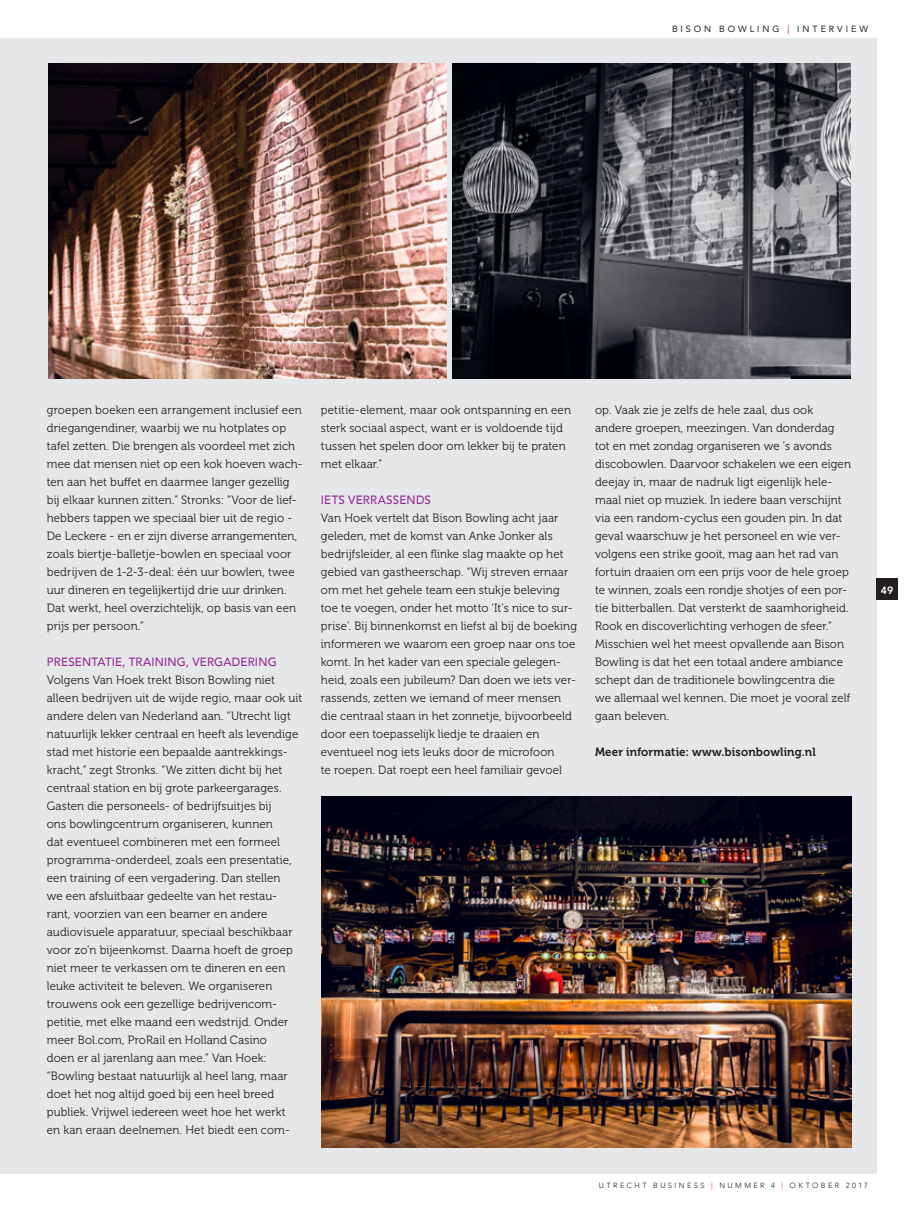
<style>
.page{position:relative;width:915px;height:1212px;background:#fff}
.page>*{position:absolute;margin:0;border:0;box-sizing:border-box;transform-origin:0 0}
.t1{font:12px/18px "Museo 300";letter-spacing:.01em;color:#231f20;scale:.96 1}
.t2{font:500 12px "Avenir";letter-spacing:.015em;color:#942b94;scale:.96 1}
.t3{font:12px "Museo 700";letter-spacing:.01em;color:#231f20;scale:.96 1}
.t4{font:800 10.5px "Avenir";color:#fff}
.t5{font:9px "Avenir";letter-spacing:.325em;color:#231f20}
.t6{font:300 7.5px "Avenir";letter-spacing:.32em;color:#231f20}
.s1{color:#d81c23}
</style>
<div class="page">
<div style="left:0;top:38px;width:876px;height:1136px;background:#e6e7e9"></div>
<div style="left:876px;top:578px;width:21px;height:22px;background:#231f20"></div>
<img style="left:49px;top:64px;width:397px;height:314px">
<img style="left:453px;top:64px;width:396px;height:314px">
<img style="left:321px;top:797px;width:529px;height:351px">
<p class="t5" style="left:671px;top:22px;width:197px">BISON BOWLING <span class="s1">|</span> INTERVIEW</p>
<p class="t1" style="left:47px;top:401px;width:268px">groepen boeken een arrangement inclusief een driegangendiner, waarbij we nu hotplates op tafel zetten. Die brengen als voordeel met zich mee dat mensen niet op een kok hoeven wach&shy;ten aan het buffet en daarmee langer gezellig bij elkaar kunnen zitten.” Stronks: “Voor de lief&shy;hebbers tappen we speciaal bier uit de regio - De Leckere - en er zijn diverse arrangementen, zoals biertje-balletje-bowlen en speciaal voor bedrijven de 1-2-3-deal: één uur bowlen, twee uur dineren en tegelijkertijd drie uur drinken.<br>Dat werkt, heel overzichtelijk, op basis van een prijs per persoon.”</p>
<p class="t2" style="left:47px;top:651px;width:241px">PRESENTATIE, TRAINING, VERGADERING</p>
<p class="t1" style="left:47px;top:671px;width:267px">Volgens Van Hoek trekt Bison Bowling niet alleen bedrijven uit de wijde regio, maar ook uit andere delen van Nederland aan. “Utrecht ligt natuurlijk lekker centraal en heeft als levendige stad met historie een bepaalde aantrekkings&shy;kracht,” zegt Stronks. “We zitten dicht bij het centraal station en bij grote parkeergarages.<br>Gasten die personeels- of bedrijfsuitjes bij<br>ons bowlingcentrum organiseren, kunnen<br>dat eventueel combineren met een formeel programma-onderdeel, zoals een presentatie, een training of een vergadering. Dan stellen<br>we een afsluitbaar gedeelte van het restau&shy;rant, voorzien van een beamer en andere audiovisuele apparatuur, speciaal beschikbaar voor zo’n bijeenkomst. Daarna hoeft de groep niet meer te verkassen om te dineren en een leuke activiteit te beleven. We organiseren trouwens ook een gezellige bedrijvencom&shy;petitie, met elke maand een wedstrijd. Onder meer Bol.com, ProRail en Holland Casino<br>doen er al jarenlang aan mee.” Van Hoek: “Bowling bestaat natuurlijk al heel lang, maar doet het nog altijd goed bij een heel breed publiek. Vrijwel iedereen weet hoe het werkt<br>en kan eraan deelnemen. Het biedt een com-</p>
<p class="t1" style="left:321px;top:401px;width:262px">petitie-element, maar ook ontspanning en een sterk sociaal aspect, want er is voldoende tijd tussen het spelen door om lekker bij te praten met elkaar.”</p>
<p class="t2" style="left:321px;top:489px;width:116px">IETS VERRASSENDS</p>
<p class="t1" style="left:321px;top:509px;width:268px">Van Hoek vertelt dat Bison Bowling acht jaar geleden, met de komst van Anke Jonker als bedrijfsleider, al een flinke slag maakte op het gebied van gastheerschap. “Wij streven ernaar om met het gehele team een stukje beleving toe te voegen, onder het motto ‘It’s nice to sur&shy;prise’. Bij binnenkomst en liefst al bij de boeking informeren we waarom een groep naar ons toe komt. In het kader van een speciale gelegen&shy;heid, zoals een jubileum? Dan doen we iets ver&shy;rassends, zetten we iemand of meer mensen die centraal staan in het zonnetje, bijvoorbeeld door een toepasselijk liedje te draaien en eventueel nog iets leuks door de microfoon<br>te roepen. Dat roept een heel familiair gevoel</p>
<p class="t1" style="left:595px;top:401px;width:268px">op. Vaak zie je zelfs de hele zaal, dus ook andere groepen, meezingen. Van donderdag tot en met zondag organiseren we ’s avonds discobowlen. Daarvoor schakelen we een eigen deejay in, maar de nadruk ligt eigenlijk hele&shy;maal niet op muziek. In iedere baan verschijnt via een random-cyclus een gouden pin. In dat geval waarschuw je het personeel en wie ver&shy;volgens een strike gooit, mag aan het rad van fortuin draaien om een prijs voor de hele groep te winnen, zoals een rondje shotjes of een por&shy;tie bitterballen. Dat versterkt de saamhorigheid.<br>Rook en discoverlichting verhogen de sfeer.” Misschien wel het meest opvallende aan Bison Bowling is dat het een totaal andere ambiance schept dan de traditionele bowlingcentra die we allemaal wel kennen. Die moet je vooral zelf gaan beleven.</p>
<p class="t3" style="left:595px;top:745px;width:231px">Meer informatie: www.bisonbowling.nl</p>
<p class="t4" style="left:880px;top:582px;width:14px">49</p>
<p class="t6" style="left:598px;top:1181px;width:271px">UTRECHT BUSINESS <span class="s1">|</span> NUMMER 4 <span class="s1">|</span> OKTOBER 2017</p>
</div>
